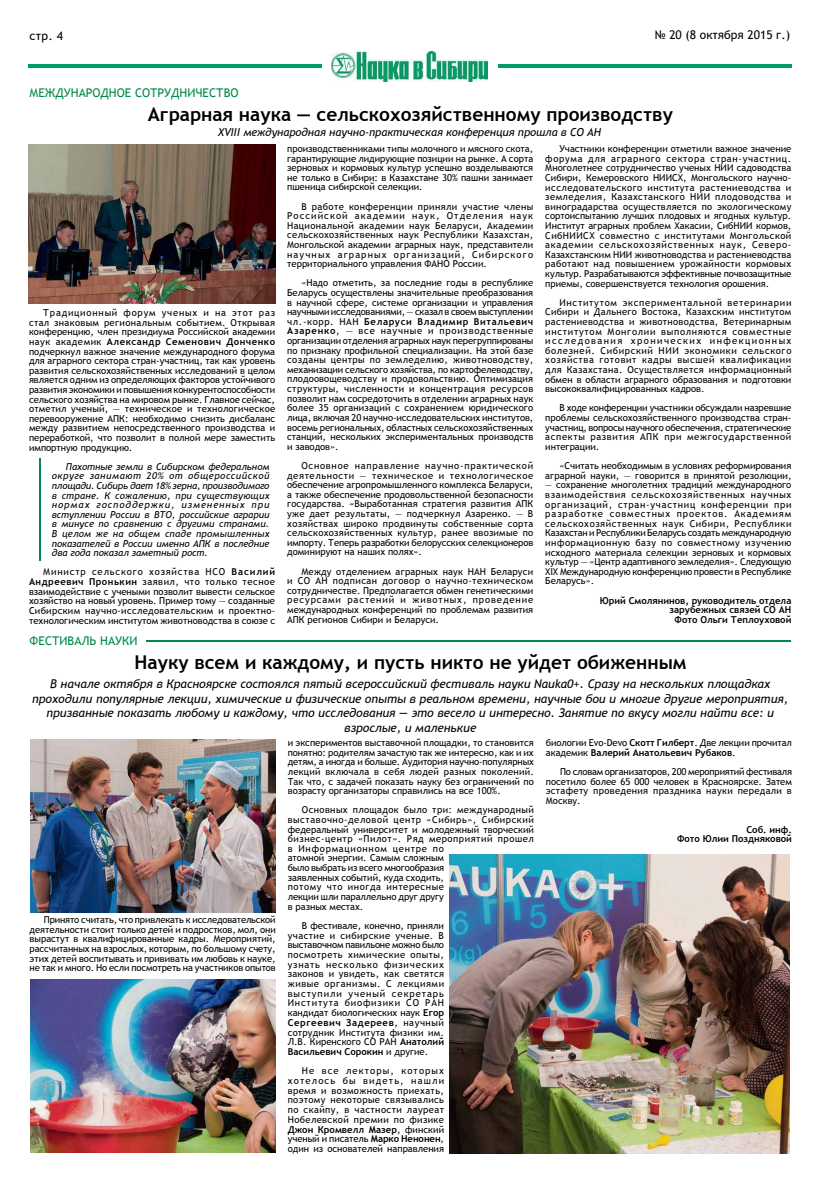
<style>
.page{position:relative;width:820px;height:1191px;background:#fff}
.page>*{position:absolute;margin:0;border:0;box-sizing:border-box;transform-origin:0 0}
.t1{font:700 19px "Trebuchet MS";color:#000}
.t2{font:italic 12px/14.4px "Trebuchet MS";color:#000;text-align:center}
.t3{font:12px "Trebuchet MS";color:#00894b}
.t4{font:12px "Trebuchet MS";color:#000}
.t5{font:italic 11px "Trebuchet MS";color:#000}
.t6{font:9.5px/9.6px "Trebuchet MS";color:#000;text-align:justify}
.t7{font:italic 9.5px/9.6px "Trebuchet MS";color:#000;text-align:justify}
.t8{font:700 9.5px/9.6px "Trebuchet MS";color:#000;text-align:right}
.s1{font-weight:700}
</style>
<div class="page">
<hr style="left:28px;top:64px;width:293px;height:4px;background:#009c65">
<hr style="left:498px;top:64px;width:293px;height:4px;background:#009c65">
<img style="left:332px;top:51px;width:155px;height:30px">
<hr style="left:146px;top:640px;width:643px;height:1px;background:#00894b">
<img style="left:28px;top:145px;width:247px;height:158px">
<hr style="left:40px;top:458px;width:1px;height:102px;background:#00894b">
<img style="left:30px;top:739px;width:245px;height:173px">
<img style="left:30px;top:979px;width:245px;height:173px">
<img style="left:449px;top:854px;width:340px;height:299px">
<p class="t4" style="left:29px;top:28px;width:35px">стр. 4</p>
<p class="t4" style="left:654px;top:27px;width:137px">№ 20 (8 октября 2015 г.)</p>
<p class="t3" style="left:29px;top:86px;width:210px">МЕЖДУНАРОДНОЕ СОТРУДНИЧЕСТВО</p>
<h1 class="t1" style="left:148px;top:102px;width:526px">Аграрная наука — сельскохозяйственному производству</h1>
<p class="t5" style="left:218px;top:125px;width:384px">XVIII международная научно-практическая конференция прошла в СО АН</p>
<p class="t6" style="left:29px;top:308px;width:247px;text-indent:14px">Традиционный форум ученых и на этот раз стал знаковым региональным событием. Открывая конференцию, член президиума Российской академии наук академик <span class="s1">Александр Семенович Донченко </span>подчеркнул важное значение международного форума для аграрного сектора стран-участниц, так как уровень развития сельскохозяйственных исследований в целом является одним из определяющих факторов устойчивого развития экономики и повышения конкурентоспособности сельского хозяйства на мировом рынке. Главное сейчас, отметил ученый, — техническое и технологическое перевооружение АПК: необходимо снизить дисбаланс между развитием непосредственного производства и переработкой, что позволит в полной мере заместить импортную продукцию.</p>
<p class="t7" style="left:52px;top:461px;width:219px;text-indent:14px">Пахотные земли в Сибирском федеральном округе занимают 20% от общероссийской площади. Сибирь дает 18% зерна, производимого в стране. К сожалению, при существующих нормах господдержки, измененных при вступлении России в ВТО, российские аграрии в минусе по сравнению с другими странами.<br>В целом же на общем спаде промышленных показателей в России именно АПК в последние два года показал заметный рост.</p>
<p class="t6" style="left:29px;top:567px;width:247px;text-indent:14px">Министр сельского хозяйства НСО <span class="s1">Василий Андреевич Пронькин</span> заявил, что только тесное взаимодействие с учеными позволит вывести сельское хозяйство на новый уровень. Пример тому — созданные Сибирским научно-исследовательским и проектно&shy;технологическим институтом животноводства в союзе с</p>
<p class="t3" style="left:30px;top:633px;width:109px">ФЕСТИВАЛЬ НАУКИ</p>
<p class="t6" style="left:287px;top:144px;width:247px">производственниками типы молочного и мясного скота, гарантирующие лидирующие позиции на рынке. А сорта зерновых и кормовых культур успешно возделываются не только в Сибири: в Казахстане 30% пашни занимает пшеница сибирской селекции.</p>
<p class="t6" style="left:287px;top:201px;width:247px;text-indent:14px">В работе конференции приняли участие члены Российской академии наук, Отделения наук Национальной академии наук Беларуси, Академии сельскохозяйственных наук Республики Казахстан, Монгольской академии аграрных наук, представители научных аграрных организаций, Сибирского территориального управления ФАНО России.</p>
<p class="t6" style="left:287px;top:278px;width:247px;text-indent:14px">«Надо отметить, за последние годы в республике Беларусь осуществлены значительные преобразования в научной сфере, системе организации и управления научными исследованиями, — сказал в своем выступлении чл.-корр. НАН <span class="s1">Беларуси Владимир Витальевич Азаренко</span>, — все научные и производственные организации отделения аграрных наук перегруппированы по признаку профильной специализации. На этой базе созданы центры по земледелию, животноводству, механизации сельского хозяйства, по картофелеводству, плодоовощеводству и продовольствию. Оптимизация структуры, численности и концентрация ресурсов позволит нам сосредоточить в отделении аграрных наук более 35 организаций с сохранением юридического лица, включая 20 научно-исследовательских институтов, восемь региональных, областных сельскохозяйственных станций, нескольких экспериментальных производств и заводов».</p>
<p class="t6" style="left:287px;top:461px;width:247px;text-indent:14px">Основное направление научно-практической деятельности — техническое и технологическое обеспечение агропромышленного комплекса Беларуси, а также обеспечение продовольственной безопасности государства. «Выработанная стратегия развития АПК уже дает результаты, — подчеркнул Азаренко. — В хозяйствах широко продвинуты собственные сорта сельскохозяйственных культур, ранее ввозимые по импорту. Теперь разработки белорусских селекционеров доминируют на наших полях».</p>
<p class="t6" style="left:287px;top:566px;width:247px;text-indent:14px">Между отделением аграрных наук НАН Беларуси и СО АН подписан договор о научно-техническом сотрудничестве. Предполагается обмен генетическими ресурсами растений и животных, проведение международных конференций по проблемам развития АПК регионов Сибири и Беларуси.</p>
<p class="t6" style="left:545px;top:144px;width:247px;text-indent:14px">Участники конференции отметили важное значение форума для аграрного сектора стран-участниц.<br>Многолетнее сотрудничество ученых НИИ садоводства Сибири, Кемеровского НИИСХ, Монгольского научно&shy;исследовательского института растениеводства и земледелия, Казахстанского НИИ плодоводства и виноградарства осуществляется по экологическому сортоиспытанию лучших плодовых и ягодных культур.<br>Институт аграрных проблем Хакасии, СибНИИ кормов, СибНИИСХ совместно с институтами Монгольской академии сельскохозяйственных наук, Северо-Казахстанским НИИ животноводства и растениеводства работают над повышением урожайности кормовых культур. Разрабатываются эффективные почвозащитные приемы, совершенствуется технология орошения.</p>
<p class="t6" style="left:545px;top:297px;width:247px;text-indent:14px">Институтом экспериментальной ветеринарии Сибири и Дальнего Востока, Казахским институтом растениеводства и животноводства, Ветеринарным институтом Монголии выполняются совместные исследования хронических инфекционных болезней. Сибирский НИИ экономики сельского хозяйства готовит кадры высшей квалификации для Казахстана. Осуществляется информационный обмен в области аграрного образования и подготовки высококвалифицированных кадров.</p>
<p class="t6" style="left:545px;top:403px;width:247px;text-indent:14px">В ходе конференции участники обсуждали назревшие проблемы сельскохозяйственного производства стран&shy;участниц, вопросы научного обеспечения, стратегические аспекты развития АПК при межгосударственной интеграции.</p>
<p class="t6" style="left:545px;top:461px;width:247px;text-align:right">«Считать необходимым в условиях реформирования аграрной науки, — говорится в принятой резолюции,</p>
<p class="t6" style="left:545px;top:480px;width:247px">— сохранение многолетних традиций международного взаимодействия сельскохозяйственных научных организаций, стран-участниц конференции при разработке совместных проектов. Академиям сельскохозяйственных наук Сибири, Республики Казахстан и Республики Беларусь создать международную информационную базу по совместному изучению исходного материала селекции зерновых и кормовых культур — «Центр адаптивного земледелия». Следующую XIX Международную конференцию провести в Республике Беларусь».</p>
<p class="t8" style="left:599px;top:595px;width:193px">Юрий Смолянинов, руководитель отдела зарубежных связей СО АН<br>Фото Ольги Теплоуховой</p>
<h1 class="t1" style="left:134px;top:650px;width:553px">Науку всем и каждому, и пусть никто не уйдет обиженным</h1>
<p class="t2" style="left:32px;top:677px;width:757px">В начале октября в Красноярске состоялся пятый всероссийский фестиваль науки Nauka0+. Сразу на нескольких площадках проходили популярные лекции, химические и физические опыты в реальном времени, научные бои и многие другие мероприятия, призванные показать любому и каждому, что исследования — это весело и интересно. Занятие по вкусу могли найти все: и взрослые, и маленькие</p>
<p class="t6" style="left:30px;top:915px;width:247px;text-indent:14px">Принято считать, что привлекать к исследовательской деятельности стоит только детей и подростков, мол, они вырастут в квалифицированные кадры. Мероприятий, рассчитанных на взрослых, которым, по большому счету, этих детей воспитывать и прививать им любовь к науке, не так и много. Но если посмотреть на участников опытов</p>
<p class="t6" style="left:287px;top:738px;width:247px">и экспериментов выставочной площадки, то становится понятно: родителям зачастую так же интересно, как и их детям, а иногда и больше. Аудитория научно-популярных лекций включала в себя людей разных поколений.<br>Так что, с задачей показать науку без ограничений по возрасту организаторы справились на все 100%.</p>
<p class="t6" style="left:287px;top:805px;width:247px;text-align:left;text-indent:14px">Основных площадок было три: международный выставочно-деловой центр «Сибирь», Сибирский федеральный университет и молодежный творческий бизнес-центр «Пилот». Ряд мероприятий прошел в Информационном центре по<br>атомной энергии. Самым сложным<br>было выбрать из всего многообразия<br>заявленных событий, куда сходить,<br>потому что иногда интересные<br>лекции шли параллельно друг другу<br>в разных местах.</p>
<p class="t6" style="left:287px;top:920px;width:158px;text-indent:14px">В фестивале, конечно, приняли участие и сибирские ученые. В выставочном павильоне можно было посмотреть химические опыты, узнать несколько физических законов и увидеть, как светятся живые организмы. С лекциями выступили ученый секретарь Института биофизики СО РАН кандидат биологических наук <span class="s1">Егор Сергеевич Задереев</span>, научный сотрудник Института физики им.<br>Л.В. Киренского СО РАН <span class="s1">Анатолий Васильевич Сорокин</span> и другие.</p>
<p class="t6" style="left:287px;top:1066px;width:158px;text-indent:14px">Не все лекторы, которых хотелось бы видеть, нашли время и возможность приехать, поэтому некоторые связывались по скайпу, в частности лауреат Нобелевской премии по физике <span class="s1">Джон Кромвелл Мазер</span>, финский ученый и писатель <span class="s1">Марко Ненонен</span>, один из основателей направления</p>
<p class="t6" style="left:545px;top:738px;width:247px">биологии Evo-Devo <span class="s1">Скотт Гилберт</span>. Две лекции прочитал академик <span class="s1">Валерий Анатольевич Рубаков</span>.</p>
<p class="t6" style="left:545px;top:767px;width:247px;text-indent:14px">По словам организаторов, 200 мероприятий фестиваля посетило более 65 000 человек в Красноярске. Затем эстафету проведения праздника науки передали в Москву.</p>
<p class="t8" style="left:676px;top:824px;width:116px">Соб. инф.<br>Фото Юлии Поздняковой</p>
</div>
